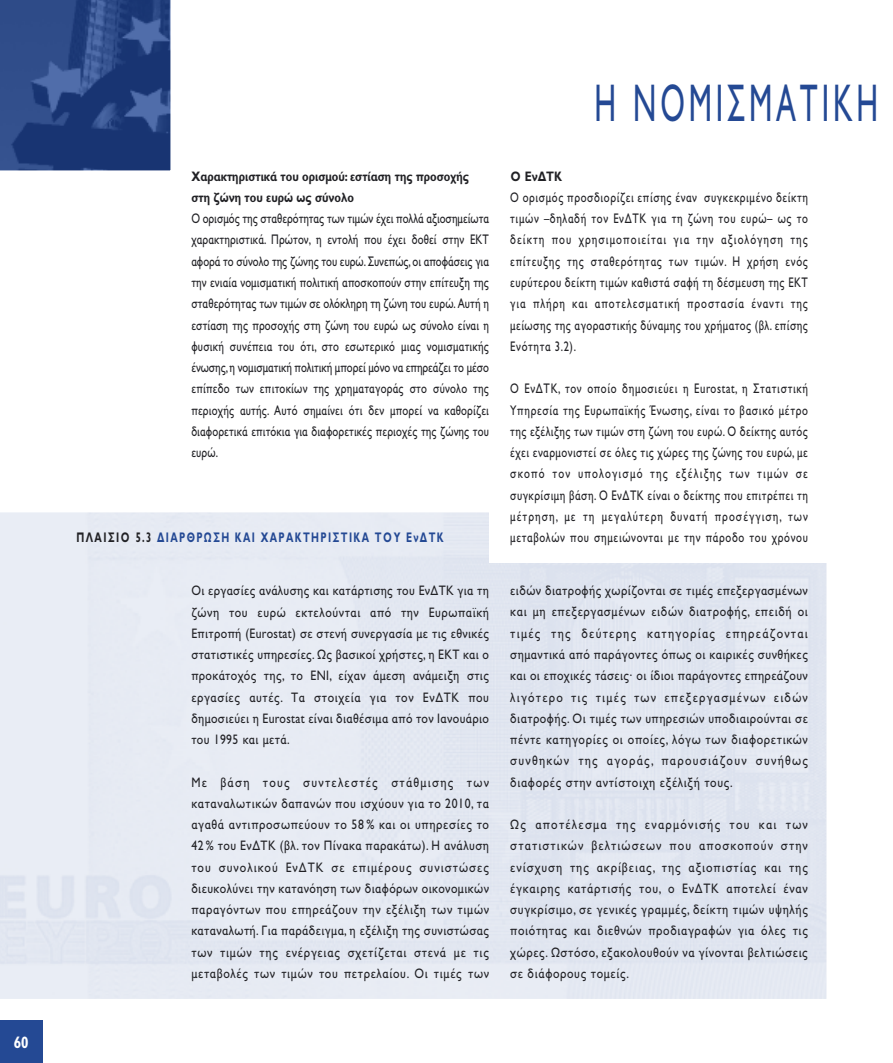
<style>
.page{position:relative;width:893px;height:1063px;background:#fff}
.page>*{position:absolute;margin:0;border:0;box-sizing:border-box;transform-origin:0 0}
.t1{font:53.25px "Gill Sans Greek Std";letter-spacing:.13em;color:#244994;scale:.56 1}
.t2{font:700 condensed 16.5px "Gill Sans";color:#fff;scale:.85 1}
.t3{font:13.95px/21.3px "Gill Sans Greek Std";letter-spacing:.04em;color:#212125;text-align:justify;scale:.76 1}
.t4{font:700 13.95px "Gill Sans Greek Std";letter-spacing:.145em;color:#244994;scale:.68 1}
.t5{font:13.8px/21.3px "Gill Sans Greek Std";letter-spacing:.055em;color:#212125;text-align:justify;scale:.85 1}
.t6{font:700 13.8px/21.3px "Gill Sans Greek Std";color:#212125;scale:.8 1}
.s1{color:#212125}
</style>
<div class="page">
<div style="left:0;top:512px;width:827px;height:487px;background:#e5e9f2"></div>
<div style="left:489px;top:392px;width:351px;height:171px;background:#fff"></div>
<div style="left:0;top:1020px;width:43px;height:43px;background:#244994"></div>
<svg style="left:0;top:0;width:171px;height:171px"></svg>
<p class="t2" style="left:14px;top:1036px;width:19px">60</p>
<p class="t6" style="left:191px;top:165px;width:349px">Χαρακτηριστικά του ορισμού: εστίαση της προσοχής στη ζώνη του ευρώ ως σύνολο</p>
<p class="t3" style="left:191px;top:208px;width:393px">Ο ορισμός της σταθερότητας των τιμών έχει πολλά αξιοσημείωτα χαρακτηριστικά. Πρώτον, η εντολή που έχει δοθεί στην ΕΚΤ αφορά το σύνολο της ζώνης του ευρώ. Συνεπώς, οι αποφάσεις για την ενιαία νομισματική πολιτική αποσκοπούν στην επίτευξη της σταθερότητας των τιμών σε ολόκληρη τη ζώνη του ευρώ. Αυτή η εστίαση της προσοχής στη ζώνη του ευρώ ως σύνολο είναι η φυσική συνέπεια του ότι, στο εσωτερικό μιας νομισματικής ένωσης, η νομισματική πολιτική μπορεί μόνο να επηρεάζει το μέσο επίπεδο των επιτοκίων της χρηματαγοράς στο σύνολο της περιοχής αυτής. Αυτό σημαίνει ότι δεν μπορεί να καθορίζει διαφορετικά επιτόκια για διαφορετικές περιοχές της ζώνης του ευρώ.</p>
<p class="t4" style="left:77px;top:529px;width:541px"><span class="s1">ΠΛΑIΣΙΟ 5.3</span> ∆ΙAΡΘΡΩΣΗ ΚΑΙ ΧΑΡΑΚΤΗΡΙΣΤΙΚA ΤΟΥ Εν∆ΤΚ</p>
<p class="t5" style="left:191px;top:580px;width:352px">Οι εργασίες ανάλυσης και κατάρτισης του Εν∆ΤΚ για τη ζώνη του ευρώ εκτελούνται από την Ευρωπαϊκή Επιτροπή (Eurostat) σε στενή συνεργασία με τις εθνικές στατιστικές υπηρεσίες. Ως βασικοί χρήστες, η ΕΚΤ και ο προκάτοχός της, το ΕΝΙ, είχαν άμεση ανάμειξη στις εργασίες αυτές. Τα στοιχεία για τον Εν∆ΤΚ που δημοσιεύει η Eurostat είναι διαθέσιμα από τον Ιανουάριο του 1995 και μετά.</p>
<p class="t5" style="left:191px;top:771px;width:352px">Με βάση τους συντελεστές στάθμισης των καταναλωτικών δαπανών που ισχύουν για το 2010, τα αγαθά αντιπροσωπεύουν το 58 % και οι υπηρεσίες το 42 % του Εν∆ΤΚ (βλ. τον Πίνακα παρακάτω). Η ανάλυση του συνολικού Εν∆ΤΚ σε επιμέρους συνιστώσες διευκολύνει την κατανόηση των διαφόρων οικονομικών παραγόντων που επηρεάζουν την εξέλιξη των τιμών καταναλωτή. Για παράδειγμα, η εξέλιξη της συνιστώσας των τιμών της ενέργειας σχετίζεται στενά με τις μεταβολές των τιμών του πετρελαίου. Οι τιμές των</p>
<h1 class="t1" style="left:595px;top:73px;width:508px">Η ΝΟΜΙΣΜΑΤΙΚH</h1>
<p class="t6" style="left:510px;top:165px;width:66px">Ο Εν∆ΤΚ</p>
<p class="t3" style="left:510px;top:187px;width:393px">Ο ορισμός προσδιορίζει επίσης έναν συγκεκριμένο δείκτη τιμών –δηλαδή τον Εν∆ΤΚ για τη ζώνη του ευρώ– ως το δείκτη που χρησιμοποιείται για την αξιολόγηση της επίτευξης της σταθερότητας των τιμών. Η χρήση ενός ευρύτερου δείκτη τιμών καθιστά σαφή τη δέσμευση της ΕΚΤ για πλήρη και αποτελεσματική προστασία έναντι της μείωσης της αγοραστικής δύναμης του χρήματος (βλ. επίσης Ενότητα 3.2).</p>
<p class="t3" style="left:510px;top:378px;width:393px">Ο Εν∆ΤΚ, τον οποίο δημοσιεύει η Eurostat, η Στατιστική Υπηρεσία της Ευρωπαϊκής Ένωσης, είναι το βασικό μέτρο της εξέλιξης των τιμών στη ζώνη του ευρώ. Ο δείκτης αυτός έχει εναρμονιστεί σε όλες τις χώρες της ζώνης του ευρώ, με σκοπό τον υπολογισμό της εξέλιξης των τιμών σε συγκρίσιμη βάση. Ο Εν∆ΤΚ είναι ο δείκτης που επιτρέπει τη μέτρηση, με τη μεγαλύτερη δυνατή προσέγγιση, των μεταβολών που σημειώνονται με την πάροδο του χρόνου</p>
<p class="t5" style="left:510px;top:580px;width:352px">ειδών διατροφής χωρίζονται σε τιμές επεξεργασμένων και μη επεξεργασμένων ειδών διατροφής, επειδή οι τιμές της δεύτερης κατηγορίας επηρεάζονται σημαντικά από παράγοντες όπως οι καιρικές συνθήκες και οι εποχικές τάσεις· οι ίδιοι παράγοντες επηρεάζουν λιγότερο τις τιμές των επεξεργασμένων ειδών διατροφής. Οι τιμές των υπηρεσιών υποδιαιρούνται σε πέντε κατηγορίες οι οποίες, λόγω των διαφορετικών συνθηκών της αγοράς, παρουσιάζουν συνήθως διαφορές στην αντίστοιχη εξέλιξή τους.</p>
<p class="t5" style="left:510px;top:814px;width:352px">Ως αποτέλεσμα της εναρμόνισής του και των στατιστικών βελτιώσεων που αποσκοπούν στην ενίσχυση της ακρίβειας, της αξιοπιστίας και της έγκαιρης κατάρτισής του, ο Εν∆ΤΚ αποτελεί έναν συγκρίσιμο, σε γενικές γραμμές, δείκτη τιμών υψηλής ποιότητας και διεθνών προδιαγραφών για όλες τις χώρες. Ωστόσο, εξακολουθούν να γίνονται βελτιώσεις σε διάφορους τομείς.</p>
</div>
